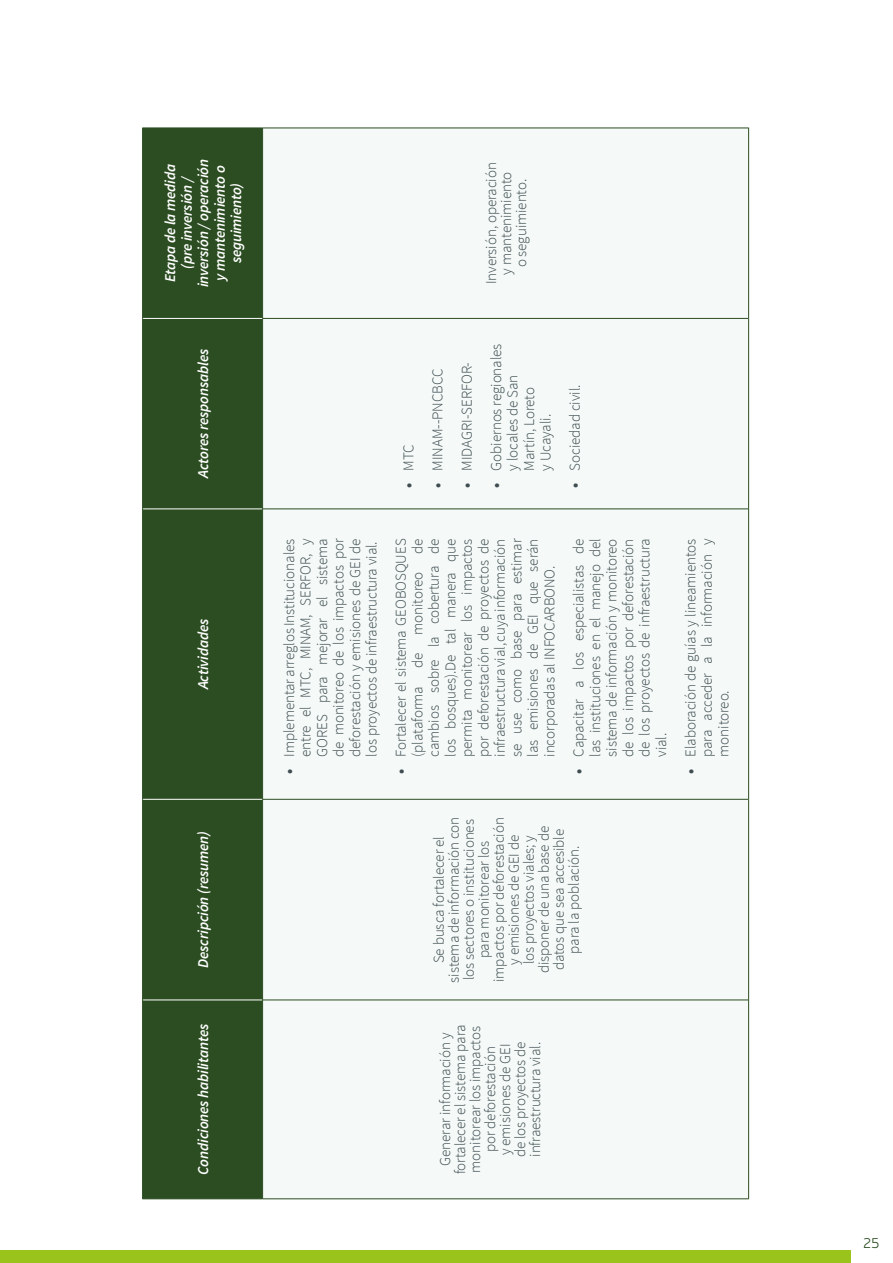
<style>
.page{position:relative;width:893px;height:1263px;background:#fff}
.page>*{position:absolute;margin:0;border:0;box-sizing:border-box;transform-origin:0 0}
.centro{font:300 15px/16.5px "Source Sans Pro";letter-spacing:-.005em;color:#3e4d51;text-align:justify}
.titulos{font:italic 600 15px/16.5px "Source Sans Pro";letter-spacing:-.01em;color:#fff;text-align:center}
.t1{font:300 14.25px "Neris";color:#2b4d21}
.s1{font-weight:700}
</style>
<div class="page">
<div style="left:0;top:1250px;width:850px;height:13px;background:#9ac31c"></div>
<div style="left:143px;top:129px;width:119px;height:1069px;background:#2b4d21"></div>
<div style="left:263px;top:129px;width:485px;height:1069px;background:#f5f9f7"></div>
<hr style="left:143px;top:999px;width:119px;height:1px;background:#fff">
<hr style="left:143px;top:799px;width:119px;height:1px;background:#fff">
<hr style="left:143px;top:508px;width:119px;height:1px;background:#fff">
<hr style="left:143px;top:318px;width:119px;height:1px;background:#fff">
<hr style="left:263px;top:999px;width:485px;height:1px;background:#2b4d21">
<hr style="left:263px;top:508px;width:485px;height:1px;background:#2b4d21">
<hr style="left:748px;top:509px;width:1px;height:290px;background:#2b4d21">
<hr style="left:748px;top:318px;width:1px;height:191px;background:#2b4d21">
<hr style="left:263px;top:1198px;width:485px;height:1px;background:#2b4d21">
<hr style="left:263px;top:799px;width:485px;height:1px;background:#2b4d21">
<hr style="left:748px;top:1000px;width:1px;height:199px;background:#2b4d21">
<hr style="left:748px;top:799px;width:1px;height:201px;background:#2b4d21">
<hr style="left:263px;top:318px;width:485px;height:1px;background:#2b4d21">
<hr style="left:263px;top:128px;width:485px;height:1px;background:#2b4d21">
<hr style="left:748px;top:128px;width:1px;height:190px;background:#2b4d21">
<hr style="left:142px;top:1000px;width:1px;height:199px;background:#2b4d21">
<hr style="left:143px;top:1198px;width:119px;height:1px;background:#2b4d21">
<hr style="left:142px;top:799px;width:1px;height:201px;background:#2b4d21">
<hr style="left:142px;top:509px;width:1px;height:290px;background:#2b4d21">
<hr style="left:142px;top:318px;width:1px;height:191px;background:#2b4d21">
<hr style="left:142px;top:128px;width:1px;height:190px;background:#2b4d21">
<hr style="left:143px;top:128px;width:119px;height:1px;background:#2b4d21">
<hr style="left:262px;top:1000px;width:1px;height:199px;background:#2b4d21">
<hr style="left:262px;top:799px;width:1px;height:201px;background:#2b4d21">
<hr style="left:262px;top:509px;width:1px;height:290px;background:#2b4d21">
<hr style="left:262px;top:318px;width:1px;height:191px;background:#2b4d21">
<hr style="left:262px;top:128px;width:1px;height:190px;background:#2b4d21">
<p class="titulos" style="left:162px;top:282px;width:120px;rotate:-90deg">Etapa de la medida</p>
<p class="titulos" style="left:178px;top:287px;width:130px;rotate:-90deg">(pre inversión / inversión / operación y mantenimiento o seguimiento)</p>
<p class="titulos" style="left:195px;top:478px;width:131px;rotate:-90deg">Actores responsables</p>
<p class="titulos" style="left:195px;top:689px;width:72px;rotate:-90deg">Actividades</p>
<p class="titulos" style="left:195px;top:968px;width:139px;rotate:-90deg">Descripción (resumen)</p>
<p class="titulos" style="left:195px;top:1175px;width:153px;rotate:-90deg">Condiciones habilitantes</p>
<p class="centro" style="left:484px;top:284px;width:123px;line-height:15px;text-align:center;rotate:-90deg">Inversión, operación y mantenimiento<br>o seguimiento.</p>
<p class="centro" style="left:400px;top:488px;width:45px;rotate:-90deg"><span class="s1">•</span> MTC</p>
<p class="centro" style="left:429px;top:488px;width:120px;rotate:-90deg"><span class="s1">•</span> MINAM--PNCBCC</p>
<p class="centro" style="left:459px;top:488px;width:127px;rotate:-90deg"><span class="s1">•</span> MIDAGRI-SERFOR-</p>
<p class="centro" style="left:488px;top:471px;width:129px;text-align:left;text-indent:-17px;rotate:-90deg"><span class="s1">•</span> Gobiernos regionales y locales de San<br>Martín, Loreto<br>y Ucayali.</p>
<p class="centro" style="left:567px;top:488px;width:104px;rotate:-90deg"><span class="s1">•</span> Sociedad civil.</p>
<p class="centro" style="left:281px;top:757px;width:220px;text-indent:-17px;rotate:-90deg"><span class="s1">•</span> Implementar arreglos Institucionales entre el MTC, MINAM, SERFOR, y GORES para mejorar el sistema de monitoreo de los impactos por deforestación y emisiones de GEI de los proyectos de infraestructura vial.</p>
<p class="centro" style="left:393px;top:757px;width:220px;text-indent:-17px;rotate:-90deg"><span class="s1">•</span> Fortalecer el sistema GEOBOSQUES (plataforma de monitoreo de cambios sobre la cobertura de los bosques).De tal manera que permita monitorear los impactos por deforestación de proyectos de infraestructura vial, cuya información se use como base para estimar las emisiones de GEI que serán incorporadas al INFOCARBONO.</p>
<p class="centro" style="left:570px;top:757px;width:220px;text-indent:-17px;rotate:-90deg"><span class="s1">•</span> Capacitar a los especialistas de las instituciones en el manejo del sistema de información y monitoreo de los impactos por deforestación de los proyectos de infraestructura vial.</p>
<p class="centro" style="left:682px;top:757px;width:220px;text-indent:-17px;rotate:-90deg"><span class="s1">•</span> Elaboración de guías y lineamientos para acceder a la información y monitoreo.</p>
<p class="centro" style="left:431px;top:982px;width:167px;line-height:15px;text-align:center;rotate:-90deg">Se busca fortalecer el sistema de información con los sectores o instituciones para monitorear los impactos por deforestación y emisiones de GEI de<br>los proyectos viales; y disponer de una base de datos que sea accesible para la población.</p>
<p class="centro" style="left:438px;top:1174px;width:151px;line-height:15px;text-align:center;rotate:-90deg">Generar información y fortalecer el sistema para monitorear los impactos por deforestación<br>y emisiones de GEI<br>de los proyectos de infraestructura vial.</p>
<p class="t1" style="left:863px;top:1234px;width:18px">25</p>
</div>
